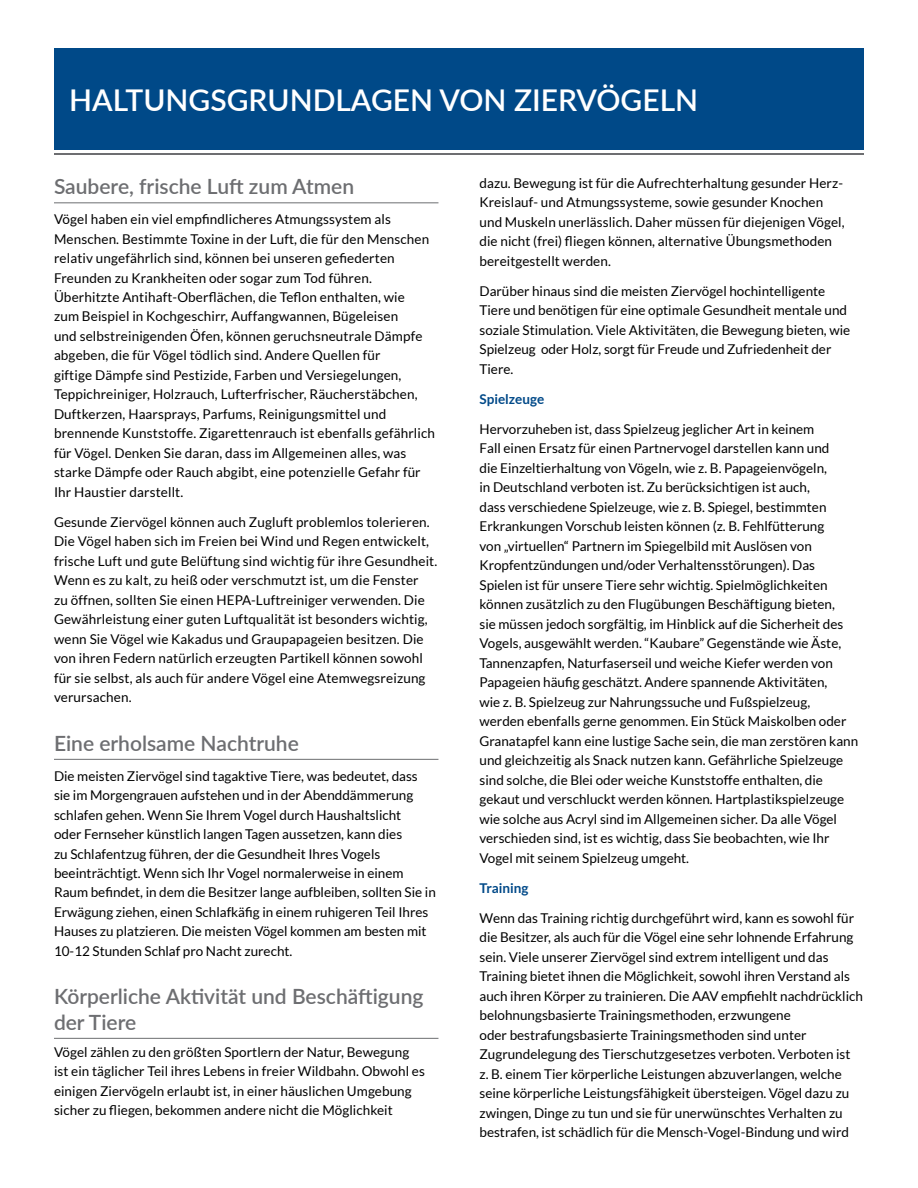
<style>
.page{position:relative;width:918px;height:1188px;background:#fff}
.page>*{position:absolute;margin:0;border:0;box-sizing:border-box;transform-origin:0 0}
.t1{font:600 30px "Lato";color:#fff}
.t2{font:600 21px/25.5px "Lato";color:#6d6e71}
.t3{font:13.5px/19.5px "Lato";color:#000}
.t4{font:700 13.5px "Lato";color:#004988}
</style>
<div class="page">
<hr style="left:54px;top:203px;width:384px;height:1px;background:#6d6e71">
<hr style="left:54px;top:759px;width:384px;height:1px;background:#6d6e71">
<hr style="left:54px;top:1038px;width:384px;height:1px;background:#6d6e71">
<div style="left:54px;top:49px;width:810px;height:101px;background:#004988"></div>
<hr style="left:54px;top:153px;width:810px;height:1px;background:#6d6e71">
<h1 class="t1" style="left:69px;top:79px;width:631px">HALTUNGSGRUNDLAGEN VON ZIERVÖGELN</h1>
<h2 class="t2" style="left:54px;top:173px;width:302px">Saubere, frische Luft zum Atmen</h2>
<p class="t3" style="left:54px;top:209px;width:383px">Vögel haben ein viel empfindlicheres Atmungssystem als Menschen. Bestimmte Toxine in der Luft, die für den Menschen relativ ungefährlich sind, können bei unseren gefiederten Freunden zu Krankheiten oder sogar zum Tod führen.<br>Überhitzte Antihaft-Oberflächen, die Teflon enthalten, wie<br>zum Beispiel in Kochgeschirr, Auffangwannen, Bügeleisen<br>und selbstreinigenden Öfen, können geruchsneutrale Dämpfe abgeben, die für Vögel tödlich sind. Andere Quellen für<br>giftige Dämpfe sind Pestizide, Farben und Versiegelungen, Teppichreiniger, Holzrauch, Lufterfrischer, Räucherstäbchen, Duftkerzen, Haarsprays, Parfums, Reinigungsmittel und brennende Kunststoffe. Zigarettenrauch ist ebenfalls gefährlich für Vögel. Denken Sie daran, dass im Allgemeinen alles, was starke Dämpfe oder Rauch abgibt, eine potenzielle Gefahr für Ihr Haustier darstellt.</p>
<p class="t3" style="left:54px;top:512px;width:385px">Gesunde Ziervögel können auch Zugluft problemlos tolerieren.<br>Die Vögel haben sich im Freien bei Wind und Regen entwickelt, frische Luft und gute Belüftung sind wichtig für ihre Gesundheit.<br>Wenn es zu kalt, zu heiß oder verschmutzt ist, um die Fenster<br>zu öffnen, sollten Sie einen HEPA-Luftreiniger verwenden. Die Gewährleistung einer guten Luftqualität ist besonders wichtig, wenn Sie Vögel wie Kakadus und Graupapageien besitzen. Die von ihren Federn natürlich erzeugten Partikell können sowohl für sie selbst, als auch für andere Vögel eine Atemwegsreizung verursachen.</p>
<h2 class="t2" style="left:54px;top:729px;width:246px">Eine erholsame Nachtruhe</h2>
<p class="t3" style="left:54px;top:766px;width:383px">Die meisten Ziervögel sind tagaktive Tiere, was bedeutet, dass sie im Morgengrauen aufstehen und in der Abenddämmerung schlafen gehen. Wenn Sie Ihrem Vogel durch Haushaltslicht<br>oder Fernseher künstlich langen Tagen aussetzen, kann dies<br>zu Schlafentzug führen, der die Gesundheit Ihres Vogels beeinträchtigt. Wenn sich Ihr Vogel normalerweise in einem Raum befindet, in dem die Besitzer lange aufbleiben, sollten Sie in Erwägung ziehen, einen Schlafkäfig in einem ruhigeren Teil Ihres Hauses zu platzieren. Die meisten Vögel kommen am besten mit 10-12 Stunden Schlaf pro Nacht zurecht.</p>
<h2 class="t2" style="left:54px;top:983px;width:371px">Körperliche Aktivität und Beschäftigung der Tiere</h2>
<p class="t3" style="left:54px;top:1042px;width:372px">Vögel zählen zu den größten Sportlern der Natur, Bewegung ist ein täglicher Teil ihres Lebens in freier Wildbahn. Obwohl es einigen Ziervögeln erlaubt ist, in einer häuslichen Umgebung sicher zu fliegen, bekommen andere nicht die Möglichkeit</p>
<p class="t3" style="left:480px;top:173px;width:367px">dazu. Bewegung ist für die Aufrechterhaltung gesunder Herz-Kreislauf- und Atmungssysteme, sowie gesunder Knochen und Muskeln unerlässlich. Daher müssen für diejenigen Vögel, die nicht (frei) fliegen können, alternative Übungsmethoden bereitgestellt werden.</p>
<p class="t3" style="left:480px;top:281px;width:372px">Darüber hinaus sind die meisten Ziervögel hochintelligente Tiere und benötigen für eine optimale Gesundheit mentale und soziale Stimulation. Viele Aktivitäten, die Bewegung bieten, wie Spielzeug oder Holz, sorgt für Freude und Zufriedenheit der Tiere.</p>
<p class="t4" style="left:480px;top:391px;width:66px">Spielzeuge</p>
<p class="t3" style="left:480px;top:419px;width:380px">Hervorzuheben ist, dass Spielzeug jeglicher Art in keinem<br>Fall einen Ersatz für einen Partnervogel darstellen kann und<br>die Einzeltierhaltung von Vögeln, wie z. B. Papageienvögeln,<br>in Deutschland verboten ist. Zu berücksichtigen ist auch,<br>dass verschiedene Spielzeuge, wie z. B. Spiegel, bestimmten Erkrankungen Vorschub leisten können (z. B. Fehlfütterung<br>von „virtuellen“ Partnern im Spiegelbild mit Auslösen von Kropfentzündungen und/oder Verhaltensstörungen). Das Spielen ist für unsere Tiere sehr wichtig. Spielmöglichkeiten können zusätzlich zu den Flugübungen Beschäftigung bieten,<br>sie müssen jedoch sorgfältig, im Hinblick auf die Sicherheit des Vogels, ausgewählt werden. “Kaubare” Gegenstände wie Äste, Tannenzapfen, Naturfaserseil und weiche Kiefer werden von Papageien häufig geschätzt. Andere spannende Aktivitäten,<br>wie z. B. Spielzeug zur Nahrungssuche und Fußspielzeug, werden ebenfalls gerne genommen. Ein Stück Maiskolben oder Granatapfel kann eine lustige Sache sein, die man zerstören kann und gleichzeitig als Snack nutzen kann. Gefährliche Spielzeuge sind solche, die Blei oder weiche Kunststoffe enthalten, die gekaut und verschluckt werden können. Hartplastikspielzeuge wie solche aus Acryl sind im Allgemeinen sicher. Da alle Vögel verschieden sind, ist es wichtig, dass Sie beobachten, wie Ihr Vogel mit seinem Spielzeug umgeht.</p>
<p class="t4" style="left:480px;top:880px;width:50px">Training</p>
<p class="t3" style="left:480px;top:908px;width:385px">Wenn das Training richtig durchgeführt wird, kann es sowohl für die Besitzer, als auch für die Vögel eine sehr lohnende Erfahrung sein. Viele unserer Ziervögel sind extrem intelligent und das Training bietet ihnen die Möglichkeit, sowohl ihren Verstand als auch ihren Körper zu trainieren. Die AAV empfiehlt nachdrücklich belohnungsbasierte Trainingsmethoden, erzwungene<br>oder bestrafungsbasierte Trainingsmethoden sind unter Zugrundelegung des Tierschutzgesetzes verboten. Verboten ist<br>z. B. einem Tier körperliche Leistungen abzuverlangen, welche seine körperliche Leistungsfähigkeit übersteigen. Vögel dazu zu zwingen, Dinge zu tun und sie für unerwünschtes Verhalten zu bestrafen, ist schädlich für die Mensch-Vogel-Bindung und wird</p>
</div>
